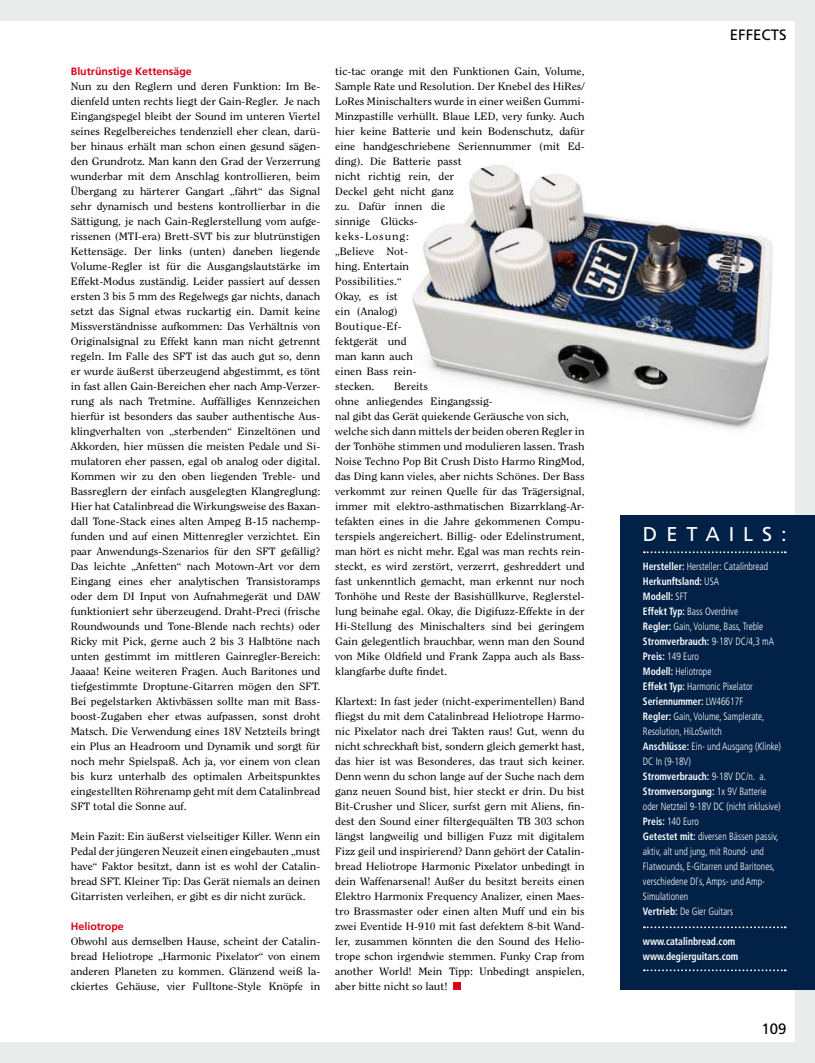
<style>
.page{position:relative;width:815px;height:1063px;background:#eaeceb}
.page>*{position:absolute;margin:0;border:0;box-sizing:border-box;transform-origin:0 0}
.t1{font:20px "Frutiger";letter-spacing:.445em;color:#fff}
.t2{font:15px "Frutiger";color:#000}
.t3{font:10.62px/15px "Clearface Std";color:#000;text-align:justify;scale:1.1 1}
.t4{font:300 condensed 10.62px/15px "Frutiger LT Std";color:#fff;scale:.9 1}
.t5{font:700 condensed 10.62px/15px "Frutiger LT Std";color:#fff;scale:.9 1}
.t6{font:700 10.62px "Frutiger";color:#da001a}
.s1{font-weight:700}
</style>
<div class="page">
<div style="left:0;top:21px;width:795px;height:1021px;background:#fff"></div>
<div style="left:620px;top:516px;width:195px;height:474px;background:#012146"></div>
<svg style="left:644px;top:551px;width:142px;height:2px"></svg>
<svg style="left:644px;top:926px;width:142px;height:2px"></svg>
<svg style="left:644px;top:969px;width:142px;height:2px"></svg>
<img style="left:412px;top:165px;width:361px;height:265px">
<div style="left:453px;top:983px;width:8px;height:7px;background:#da001a"></div>
<p class="t6" style="left:71px;top:65px;width:123px">Blutrünstige Kettensäge</p>
<p class="t3" style="left:71px;top:79px;width:228px">Nun zu den Reglern und deren Funktion: Im Be&shy;dienfeld unten rechts liegt der Gain-Regler. Je nach Eingangspegel bleibt der Sound im unteren Viertel seines Regelbereiches tendenziell eher clean, darü&shy;ber hinaus erhält man schon einen gesund sägen&shy;den Grundrotz. Man kann den Grad der Verzerrung wunderbar mit dem Anschlag kontrollieren, beim Übergang zu härterer Gangart „fährt“ das Signal sehr dynamisch und bestens kontrollierbar in die Sättigung, je nach Gain-Reglerstellung vom aufge&shy;rissenen (MTI-era) Brett-SVT bis zur blutrünstigen Kettensäge. Der links (unten) daneben liegende Volume-Regler ist für die Ausgangslautstärke im Effekt-Modus zuständig. Leider passiert auf dessen ersten 3 bis 5 mm des Regelwegs gar nichts, danach setzt das Signal etwas ruckartig ein. Damit keine Missverständnisse aufkommen: Das Verhältnis von Originalsignal zu Effekt kann man nicht getrennt regeln. Im Falle des SFT ist das auch gut so, denn er wurde äußerst überzeugend abgestimmt, es tönt in fast allen Gain-Bereichen eher nach Amp-Verzer&shy;rung als nach Tretmine. Auffälliges Kennzeichen hierfür ist besonders das sauber authentische Aus&shy;klingverhalten von „sterbenden“ Einzeltönen und Akkorden, hier müssen die meisten Pedale und Si&shy;mulatoren eher passen, egal ob analog oder digital.<br>Kommen wir zu den oben liegenden Treble- und Bassreglern der einfach ausgelegten Klangreglung:<br>Hier hat Catalinbread die Wirkungsweise des Baxan&shy;dall Tone-Stack eines alten Ampeg B-15 nachemp&shy;funden und auf einen Mittenregler verzichtet. Ein paar Anwendungs-Szenarios für den SFT gefällig?<br>Das leichte „Anfetten“ nach Motown-Art vor dem Eingang eines eher analytischen Transistoramps oder dem DI Input von Aufnahmegerät und DAW funktioniert sehr überzeugend. Draht-Preci (frische Roundwounds und Tone-Blende nach rechts) oder Ricky mit Pick, gerne auch 2 bis 3 Halbtöne nach unten gestimmt im mittleren Gainregler-Bereich:<br>Jaaaa! Keine weiteren Fragen. Auch Baritones und tiefgestimmte Droptune-Gitarren mögen den SFT.<br>Bei pegelstarken Aktivbässen sollte man mit Bass&shy;boost-Zugaben eher etwas aufpassen, sonst droht Matsch. Die Verwendung eines 18V Netzteils bringt ein Plus an Headroom und Dynamik und sorgt für noch mehr Spielspaß. Ach ja, vor einem von clean bis kurz unterhalb des optimalen Arbeitspunktes eingestellten Röhrenamp geht mit dem Catalinbread SFT total die Sonne auf.</p>
<p class="t3" style="left:71px;top:829px;width:228px">Mein Fazit: Ein äußerst vielseitiger Killer. Wenn ein Pedal der jüngeren Neuzeit einen eingebauten „must have“ Faktor besitzt, dann ist es wohl der Catalin&shy;bread SFT. Kleiner Tip: Das Gerät niemals an deinen Gitarristen verleihen, er gibt es dir nicht zurück.</p>
<p class="t6" style="left:71px;top:920px;width:54px">Heliotrope</p>
<p class="t3" style="left:71px;top:934px;width:228px">Obwohl aus demselben Hause, scheint der Catalin&shy;bread Heliotrope „Harmonic Pixelator“ von einem anderen Planeten zu kommen. Glänzend weiß la&shy;ckiertes Gehäuse, vier Fulltone-Style Knöpfe in</p>
<p class="t3" style="left:335px;top:64px;width:228px;text-align:left">tic-tac orange mit den Funktionen Gain, Volume,<br>Sample Rate und Resolution. Der Knebel des HiRes/<br>LoRes Minischalters wurde in einer weißen Gummi-<br>Minzpastille verhüllt. Blaue LED, very funky. Auch hier keine Batterie und kein Bodenschutz, dafür eine handgeschriebene Seriennummer (mit Ed&shy;ding). Die Batterie passt<br>nicht richtig rein, der<br>Deckel geht nicht ganz<br>zu. Dafür innen die<br>sinnige Glücks-<br>keks-Losung:<br>„Believe Not-<br>hing. Entertain<br>Possibilities.“<br>Okay, es ist<br>ein (Analog)<br>Boutique-Ef-<br>fektgerät und<br>man kann auch<br>einen Bass rein-<br>stecken.</p>
<p class="t3" style="left:335px;top:379px;width:228px;text-align:left;text-indent:59px">Bereits<br>ohne anliegendes Eingangssig-<br>nal gibt das Gerät quiekende Geräusche von sich, welche sich dann mittels der beiden oberen Regler in der Tonhöhe stimmen und modulieren lassen. Trash Noise Techno Pop Bit Crush Disto Harmo RingMod, das Ding kann vieles, aber nichts Schönes. Der Bass verkommt zur reinen Quelle für das Trägersignal, immer mit elektro-asthmatischen Bizarrklang-Ar&shy;tefakten eines in die Jahre gekommenen Compu&shy;terspiels angereichert. Billig- oder Edelinstrument, man hört es nicht mehr. Egal was man rechts rein&shy;steckt, es wird zerstört, verzerrt, geshreddert und fast unkenntlich gemacht, man erkennt nur noch Tonhöhe und Reste der Basishüllkurve, Reglerstel&shy;lung beinahe egal. Okay, die Digifuzz-Effekte in der Hi-Stellung des Minischalters sind bei geringem Gain gelegentlich brauchbar, wenn man den Sound von Mike Oldfield und Frank Zappa auch als Bass&shy;klangfarbe dufte findet.</p>
<p class="t3" style="left:335px;top:694px;width:228px">Klartext: In fast jeder (nicht-experimentellen) Band fliegst du mit dem Catalinbread Heliotrope Harmo&shy;nic Pixelator nach drei Takten raus! Gut, wenn du nicht schreckhaft bist, sondern gleich gemerkt hast, das hier ist was Besonderes, das traut sich keiner.<br>Denn wenn du schon lange auf der Suche nach dem ganz neuen Sound bist, hier steckt er drin. Du bist Bit-Crusher und Slicer, surfst gern mit Aliens, fin&shy;dest den Sound einer filtergequälten TB 303 schon längst langweilig und billigen Fuzz mit digitalem Fizz geil und inspirierend? Dann gehört der Catalin&shy;bread Heliotrope Harmonic Pixelator unbedingt in dein Waffenarsenal! Außer du besitzt bereits einen Elektro Harmonix Frequency Analizer, einen Maes&shy;tro Brassmaster oder einen alten Muff und ein bis zwei Eventide H-910 mit fast defektem 8-bit Wand&shy;ler, zusammen könnten die den Sound des Helio&shy;trope schon irgendwie stemmen. Funky Crap from another World! Mein Tipp: Unbedingt anspielen, aber bitte nicht so laut!</p>
<h2 class="t2" style="left:730px;top:26px;width:58px">EFFECTS</h2>
<h2 class="t2" style="left:666px;top:26px;width:122px">CABINET SPECIAL</h2>
<h1 class="t1" style="left:643px;top:523px;width:145px">DETAILS:</h1>
<p class="t4" style="left:643px;top:559px;width:155px"><span class="s1">Hersteller:</span> Hersteller: Catalinbread<br><span class="s1">Herkunftsland:</span> USA<br><span class="s1">Modell:</span> SFT<br><span class="s1">Effekt Typ:</span> Bass Overdrive<br><span class="s1">Regler:</span> Gain, Volume, Bass, Treble<br><span class="s1">Stromverbrauch:</span> 9-18V DC/4,3 mA<br><span class="s1">Preis:</span> 149 Euro<br><span class="s1">Modell:</span> Heliotrope<br><span class="s1">Effekt Typ:</span> Harmonic Pixelator<br><span class="s1">Seriennummer:</span> LW46617F<br><span class="s1">Regler:</span> Gain, Volume, Samplerate,<br>Resolution, HiLoSwitch<br><span class="s1">Anschlüsse:</span> Ein- und Ausgang (Klinke)<br>DC In (9-18V)<br><span class="s1">Stromverbrauch:</span> 9-18V DC/n. a.<br><span class="s1">Stromversorgung:</span> 1x 9V Batterie oder Netzteil 9-18V DC (nicht inklusive)<br><span class="s1">Preis:</span> 140 Euro<br><span class="s1">Getestet mit:</span> diversen Bässen passiv, aktiv, alt und jung, mit Round- und<br>Flatwounds, E-Gitarren und Baritones, verschiedene DI`s, Amps- und Amp-<br>Simulationen<br><span class="s1">Vertrieb:</span> De Gier Guitars</p>
<p class="t5" style="left:643px;top:934px;width:107px">www.catalinbread.com www.degierguitars.com</p>
<h2 class="t2" style="left:762px;top:1020px;width:27px">109</h2>
</div>
